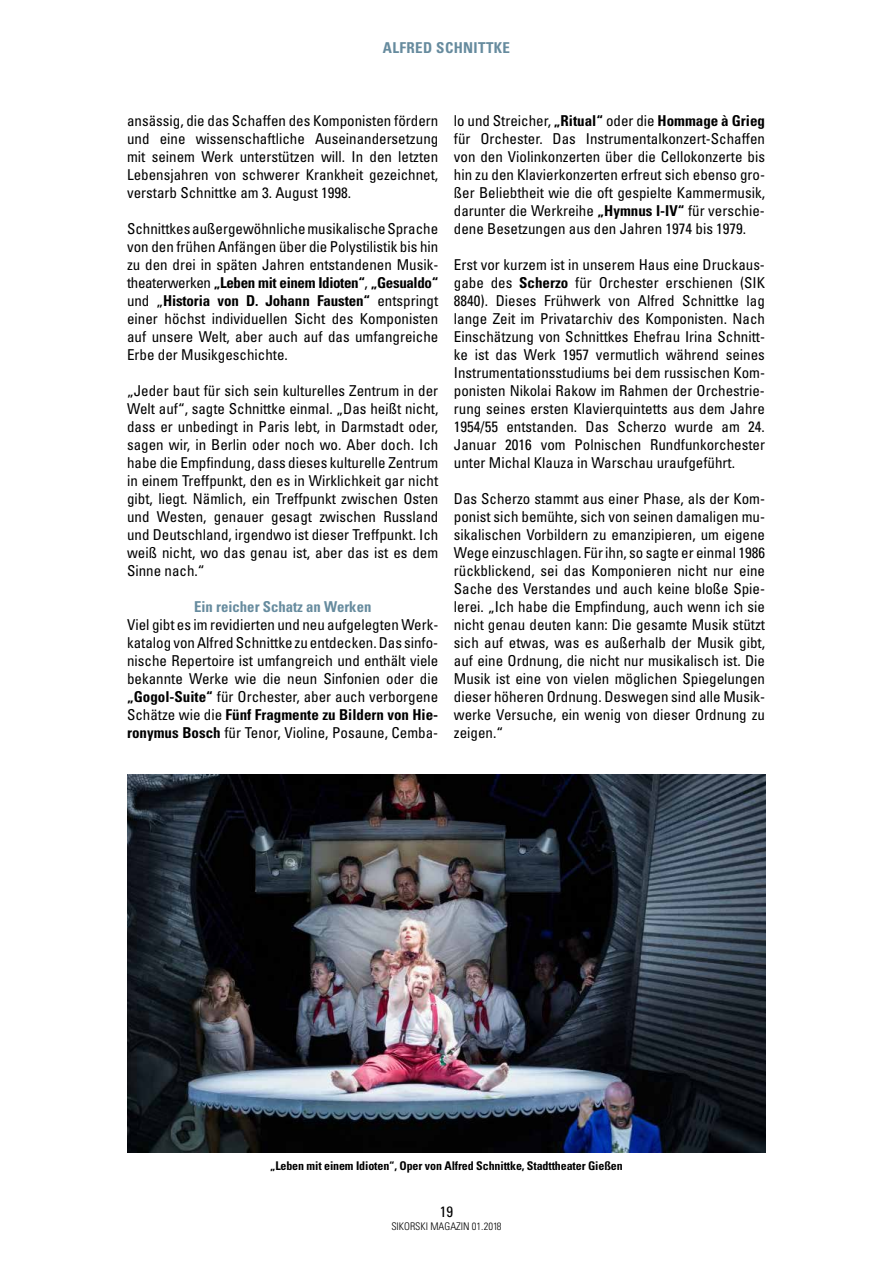
<style>
.page{position:relative;width:893px;height:1263px;background:#fff}
.page>*{position:absolute;margin:0;border:0;box-sizing:border-box;transform-origin:0 0}
.t1{font:condensed 15px/18px "Univers LT Std";color:#000;text-align:justify}
.t2{font:700 condensed 15px "Univers LT Std";color:#668b9e}
.t3{font:700 condensed 15px "Univers LT Std";letter-spacing:.025em;color:#668b9e}
.t4{font:700 condensed 12px "Univers LT Std";letter-spacing:-.01em;color:#000}
.t5{font:300 condensed 10.5px "Univers LT Std";color:#000}
.s1{font-weight:700}
</style>
<div class="page">
<img style="left:127px;top:775px;width:639px;height:377px">
<p class="t3" style="left:383px;top:39px;width:129px">ALFRED SCHNITTKE</p>
<p class="t1" style="left:127px;top:111px;width:313px">ansässig, die das Schaffen des Komponisten fördern und eine wissenschaftliche Auseinandersetzung mit seinem Werk unterstützen will. In den letzten Lebensjahren von schwerer Krankheit gezeichnet, verstarb Schnittke am 3. August 1998.</p>
<p class="t1" style="left:127px;top:219px;width:313px">Schnittkes außergewöhnliche musikalische Sprache von den frühen Anfängen über die Polystilistik bis hin zu den drei in späten Jahren entstandenen Musik&shy;theaterwerken <span class="s1">„Leben mit einem Idioten“</span>, <span class="s1">„Gesualdo“ </span>und „<span class="s1">Historia von D. Johann Fausten“</span> entspringt einer höchst individuellen Sicht des Komponisten auf unsere Welt, aber auch auf das umfangreiche Erbe der Musikgeschichte.</p>
<p class="t1" style="left:127px;top:381px;width:313px">„Jeder baut für sich sein kulturelles Zentrum in der Welt auf“, sagte Schnittke einmal. „Das heißt nicht, dass er unbedingt in Paris lebt, in Darmstadt oder, sagen wir, in Berlin oder noch wo. Aber doch. Ich habe die Empfindung, dass dieses kulturelle Zentrum in einem Treffpunkt, den es in Wirklichkeit gar nicht gibt, liegt. Nämlich, ein Treffpunkt zwischen Osten und Westen, genauer gesagt zwischen Russland und Deutschland, irgendwo ist dieser Treffpunkt. Ich weiß nicht, wo das genau ist, aber das ist es dem Sinne nach.“</p>
<p class="t2" style="left:194px;top:597px;width:179px">Ein reicher Schatz an Werken</p>
<p class="t1" style="left:127px;top:615px;width:313px">Viel gibt es im revidierten und neu aufgelegten Werk&shy;katalog von Alfred Schnittke zu entdecken. Das sinfo&shy;nische Repertoire ist umfangreich und enthält viele bekannte Werke wie die neun Sinfonien oder die <span class="s1">„Gogol-Suite“</span> für Orchester, aber auch verborgene Schätze wie die <span class="s1">Fünf Fragmente zu Bildern von Hie&shy;ronymus Bosch</span> für Tenor, Violine, Posaune, Cemba-</p>
<p class="t1" style="left:454px;top:111px;width:313px">lo und Streicher, <span class="s1">„Ritual“</span> oder die <span class="s1">Hommage à Grieg </span>für Orchester. Das Instrumentalkonzert-Schaffen von den Violinkonzerten über die Cellokonzerte bis hin zu den Klavierkonzerten erfreut sich ebenso gro&shy;ßer Beliebtheit wie die oft gespielte Kammermusik, darunter die Werkreihe <span class="s1">„Hymnus I-IV“</span> für verschie&shy;dene Besetzungen aus den Jahren 1974 bis 1979.</p>
<p class="t1" style="left:454px;top:255px;width:313px">Erst vor kurzem ist in unserem Haus eine Druckaus&shy;gabe des <span class="s1">Scherzo</span> für Orchester erschienen (SIK 8840). Dieses Frühwerk von Alfred Schnittke lag lange Zeit im Privatarchiv des Komponisten. Nach Einschätzung von Schnittkes Ehefrau Irina Schnitt&shy;ke ist das Werk 1957 vermutlich während seines Instrumentationsstudiums bei dem russischen Kom&shy;ponisten Nikolai Rakow im Rahmen der Orchestrie&shy;rung seines ersten Klavierquintetts aus dem Jahre 1954/55 entstanden. Das Scherzo wurde am 24.<br>Januar 2016 vom Polnischen Rundfunkorchester unter Michal Klauza in Warschau uraufgeführt.</p>
<p class="t1" style="left:454px;top:489px;width:313px">Das Scherzo stammt aus einer Phase, als der Kom&shy;ponist sich bemühte, sich von seinen damaligen mu&shy;sikalischen Vorbildern zu emanzipieren, um eigene Wege einzuschlagen. Für ihn, so sagte er einmal 1986 rückblickend, sei das Komponieren nicht nur eine Sache des Verstandes und auch keine bloße Spie&shy;lerei. „Ich habe die Empfindung, auch wenn ich sie nicht genau deuten kann: Die gesamte Musik stützt sich auf etwas, was es außerhalb der Musik gibt, auf eine Ordnung, die nicht nur musikalisch ist. Die Musik ist eine von vielen möglichen Spiegelungen dieser höheren Ordnung. Deswegen sind alle Musik&shy;werke Versuche, ein wenig von dieser Ordnung zu zeigen.“</p>
<p class="t4" style="left:270px;top:1158px;width:354px">„Leben mit einem Idioten“, Oper von Alfred Schnittke, Stadttheater Gießen</p>
<p class="t1" style="left:440px;top:1202px;width:15px">19</p>
<p class="t5" style="left:391px;top:1219px;width:112px">SIKORSKI MAGAZIN 01.2018</p>
</div>
